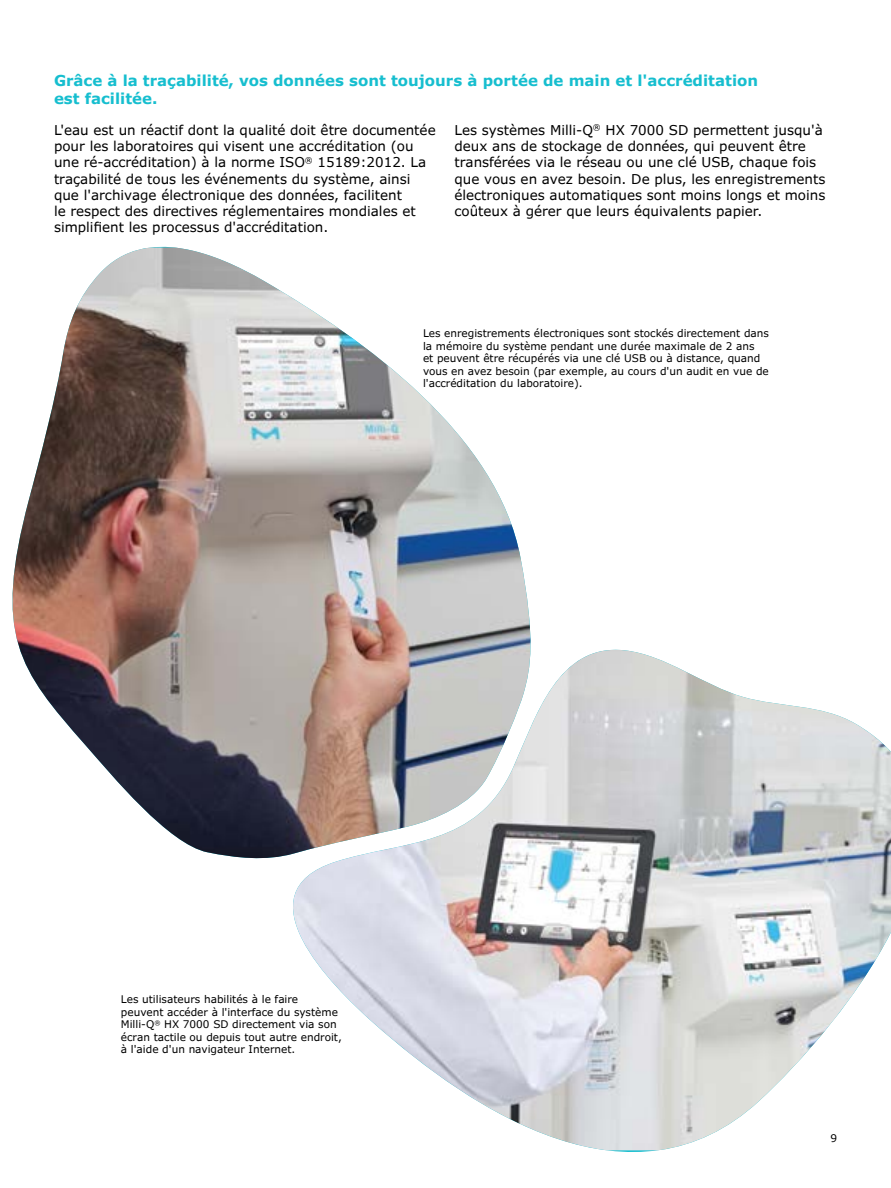
<style>
.page{position:relative;width:891px;height:1188px;background:#fff}
.page>*{position:absolute;margin:0;border:0;box-sizing:border-box;transform-origin:0 0}
.t1{font:700 15px/18px "Verdana Pro";color:#16becf}
.t2{font:13.5px/16.2px "Verdana Pro";color:#000}
.t3{font:10.5px/12.6px "Verdana Pro";color:#000}
</style>
<div class="page">
<img style="left:12px;top:248px;width:519px;height:610px">
<svg style="left:239px;top:643px;width:421px;height:509px"></svg>
<img style="left:249px;top:650px;width:642px;height:500px">
<p class="t1" style="left:54px;top:71px;width:706px">Grâce à la traçabilité, vos données sont toujours à portée de main et l'accréditation est facilitée.</p>
<p class="t2" style="left:54px;top:122px;width:383px">L'eau est un réactif dont la qualité doit être documentée pour les laboratoires qui visent une accréditation (ou une ré-accréditation) à la norme ISO<sup>®</sup> 15189:2012. La traçabilité de tous les événements du système, ainsi que l'archivage électronique des données, facilitent<br>le respect des directives réglementaires mondiales et simplifient les processus d'accréditation.</p>
<p class="t2" style="left:455px;top:122px;width:372px">Les systèmes Milli-Q<sup>®</sup> HX 7000 SD permettent jusqu'à deux ans de stockage de données, qui peuvent être transférées via le réseau ou une clé USB, chaque fois que vous en avez besoin. De plus, les enregistrements électroniques automatiques sont moins longs et moins coûteux à gérer que leurs équivalents papier.</p>
<p class="t3" style="left:423px;top:327px;width:348px">Les enregistrements électroniques sont stockés directement dans la mémoire du système pendant une durée maximale de 2 ans<br>et peuvent être récupérés via une clé USB ou à distance, quand vous en avez besoin (par exemple, au cours d'un audit en vue de l'accréditation du laboratoire).</p>
<p class="t3" style="left:121px;top:993px;width:222px">Les utilisateurs habilités à le faire peuvent accéder à l'interface du système Milli-Q<sup>®</sup> HX 7000 SD directement via son écran tactile ou depuis tout autre endroit, à l'aide d'un navigateur Internet.</p>
<p class="t3" style="left:830px;top:1132px;width:8px">9</p>
</div>
